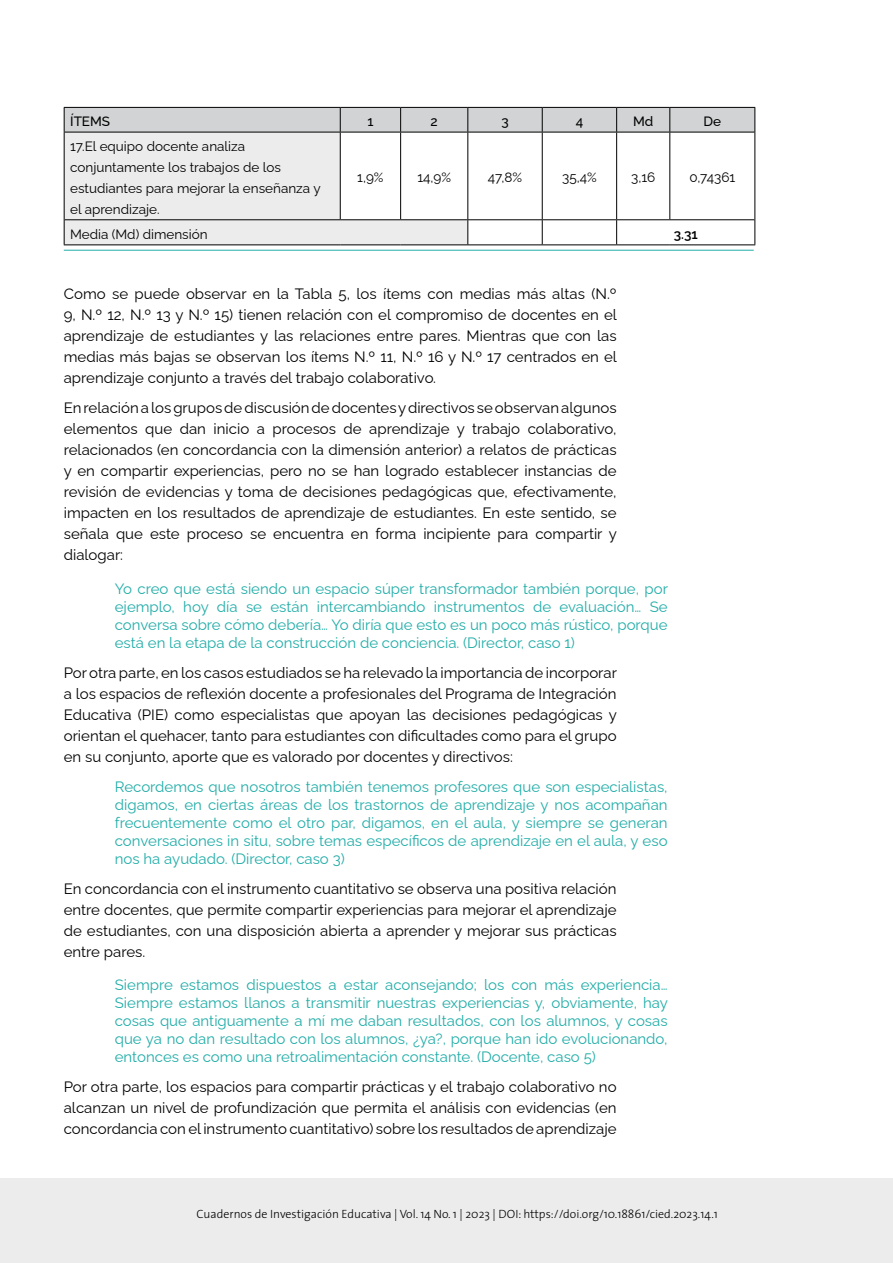
<style>
.page{position:relative;width:893px;height:1263px;background:#fff}
.page>*{position:absolute;margin:0;border:0;box-sizing:border-box;transform-origin:0 0}
.t1{font:15px/21px "Raleway";color:#000;text-align:justify}
.t2{font:15px/18px "Raleway";color:#21ada8;text-align:justify}
.t3{font:13.5px/21px "Raleway";color:#000}
.t4{font:500 13.5px "Raleway";color:#000}
.t5{font:600 13.5px "Raleway";color:#000}
.t6{font:300 12px "The Sans";color:#000}
</style>
<div class="page">
<div style="left:0;top:1178px;width:893px;height:85px;background:#ececed"></div>
<svg style="left:65px;top:133px;width:402px;height:111px;fill:#ececed"></svg>
<hr style="left:401px;top:132px;width:67px;height:1px;background:#000">
<hr style="left:468px;top:132px;width:74px;height:1px;background:#000">
<hr style="left:542px;top:132px;width:75px;height:1px;background:#000">
<hr style="left:617px;top:132px;width:53px;height:1px;background:#000">
<hr style="left:670px;top:132px;width:84px;height:1px;background:#000">
<hr style="left:64px;top:132px;width:1px;height:88px;background:#000">
<hr style="left:754px;top:132px;width:1px;height:88px;background:#000">
<svg style="left:64px;top:220px;width:1px;height:24px"></svg>
<svg style="left:754px;top:220px;width:1px;height:24px"></svg>
<hr style="left:64px;top:244px;width:276px;height:1px;background:#000">
<hr style="left:340px;top:244px;width:61px;height:1px;background:#000">
<hr style="left:401px;top:244px;width:67px;height:1px;background:#000">
<hr style="left:468px;top:244px;width:74px;height:1px;background:#000">
<hr style="left:542px;top:244px;width:75px;height:1px;background:#000">
<hr style="left:617px;top:244px;width:53px;height:1px;background:#000">
<hr style="left:670px;top:244px;width:85px;height:1px;background:#000">
<hr style="left:340px;top:132px;width:1px;height:87px;background:#000">
<hr style="left:400px;top:132px;width:1px;height:87px;background:#000">
<hr style="left:467px;top:132px;width:1px;height:87px;background:#000">
<hr style="left:542px;top:132px;width:1px;height:87px;background:#000">
<hr style="left:616px;top:132px;width:1px;height:87px;background:#000">
<hr style="left:669px;top:132px;width:1px;height:87px;background:#000">
<hr style="left:65px;top:219px;width:275px;height:1px;background:#000">
<hr style="left:340px;top:219px;width:61px;height:1px;background:#000">
<hr style="left:401px;top:219px;width:67px;height:1px;background:#000">
<hr style="left:468px;top:219px;width:74px;height:1px;background:#000">
<svg style="left:467px;top:220px;width:1px;height:24px"></svg>
<hr style="left:542px;top:219px;width:75px;height:1px;background:#000">
<svg style="left:542px;top:220px;width:1px;height:24px"></svg>
<hr style="left:617px;top:219px;width:53px;height:1px;background:#000">
<svg style="left:616px;top:220px;width:1px;height:24px"></svg>
<hr style="left:670px;top:219px;width:84px;height:1px;background:#000">
<hr style="left:340px;top:132px;width:61px;height:1px;background:#000">
<svg style="left:64px;top:107px;width:691px;height:25px;background:#c4c5c6"></svg>
<hr style="left:64px;top:132px;width:276px;height:1px;background:#000">
<hr style="left:64px;top:250px;width:690px;height:1px;background:#21ada8">
<p class="t4" style="left:70px;top:111px;width:41px">ÍTEMS</p>
<p class="t4" style="left:367px;top:111px;width:8px">1</p>
<p class="t4" style="left:431px;top:111px;width:9px">2</p>
<p class="t4" style="left:501px;top:111px;width:9px">3</p>
<p class="t4" style="left:576px;top:111px;width:9px">4</p>
<p class="t4" style="left:633px;top:111px;width:22px">Md</p>
<p class="t4" style="left:703px;top:111px;width:19px">De</p>
<p class="t3" style="left:70px;top:134px;width:252px">17.El equipo docente analiza conjuntamente los trabajos de los estudiantes para mejorar la enseñanza y el aprendizaje.</p>
<p class="t3" style="left:357px;top:166px;width:28px">1,9%</p>
<p class="t3" style="left:417px;top:166px;width:35px">14,9%</p>
<p class="t3" style="left:488px;top:166px;width:36px">47,8%</p>
<p class="t3" style="left:562px;top:166px;width:36px">35,4%</p>
<p class="t3" style="left:631px;top:166px;width:26px">3,16</p>
<p class="t3" style="left:689px;top:166px;width:47px">0,74361</p>
<p class="t3" style="left:70px;top:222px;width:139px">Media (Md) dimensión</p>
<p class="t5" style="left:674px;top:223px;width:26px">3.31</p>
<p class="t1" style="left:64px;top:282px;width:555px">Como se puede observar en la Tabla 5, los ítems con medias más altas (N.º 9, N.º 12, N.º 13 y N.º 15) tienen relación con el compromiso de docentes en el aprendizaje de estudiantes y las relaciones entre pares. Mientras que con las medias más bajas se observan los ítems N.º 11, N.º 16 y N.º 17 centrados en el aprendizaje conjunto a través del trabajo colaborativo.</p>
<p class="t1" style="left:64px;top:396px;width:555px">En relación a los grupos de discusión de docentes y directivos se observan algunos elementos que dan inicio a procesos de aprendizaje y trabajo colaborativo, relacionados (en concordancia con la dimensión anterior) a relatos de prácticas y en compartir experiencias, pero no se han logrado establecer instancias de revisión de evidencias y toma de decisiones pedagógicas que, efectivamente, impacten en los resultados de aprendizaje de estudiantes. En este sentido, se señala que este proceso se encuentra en forma incipiente para compartir y dialogar:</p>
<p class="t2" style="left:115px;top:578px;width:555px">Yo creo que está siendo un espacio súper transformador también porque, por ejemplo, hoy día se están intercambiando instrumentos de evaluación… Se conversa sobre cómo debería… Yo diría que esto es un poco más rústico, porque está en la etapa de la construcción de conciencia. (Director, caso 1)</p>
<p class="t1" style="left:64px;top:661px;width:555px">Por otra parte, en los casos estudiados se ha relevado la importancia de incorporar a los espacios de reflexión docente a profesionales del Programa de Integración Educativa (PIE) como especialistas que apoyan las decisiones pedagógicas y orientan el quehacer, tanto para estudiantes con dificultades como para el grupo en su conjunto, aporte que es valorado por docentes y directivos:</p>
<p class="t2" style="left:115px;top:776px;width:554px">Recordemos que nosotros también tenemos profesores que son especialistas, digamos, en ciertas áreas de los trastornos de aprendizaje y nos acompañan frecuentemente como el otro par, digamos, en el aula, y siempre se generan conversaciones in situ, sobre temas específicos de aprendizaje en el aula, y eso nos ha ayudado. (Director, caso 3)</p>
<p class="t1" style="left:64px;top:877px;width:554px">En concordancia con el instrumento cuantitativo se observa una positiva relación entre docentes, que permite compartir experiencias para mejorar el aprendizaje de estudiantes, con una disposición abierta a aprender y mejorar sus prácticas entre pares.</p>
<p class="t2" style="left:115px;top:974px;width:555px">Siempre estamos dispuestos a estar aconsejando; los con más experiencia… Siempre estamos llanos a transmitir nuestras experiencias y, obviamente, hay cosas que antiguamente a mí me daban resultados, con los alumnos, y cosas que ya no dan resultado con los alumnos, ¿ya?, porque han ido evolucionando, entonces es como una retroalimentación constante. (Docente, caso 5)</p>
<p class="t1" style="left:64px;top:1075px;width:554px">Por otra parte, los espacios para compartir prácticas y el trabajo colaborativo no alcanzan un nivel de profundización que permita el análisis con evidencias (en concordancia con el instrumento cuantitativo) sobre los resultados de aprendizaje</p>
<p class="t6" style="left:196px;top:1204px;width:523px">Cuadernos de Investigación Educativa | Vol. 14 No. 1 | 2023 | DOI: https://doi.org/10.18861/cied.2023.14.1</p>
</div>
